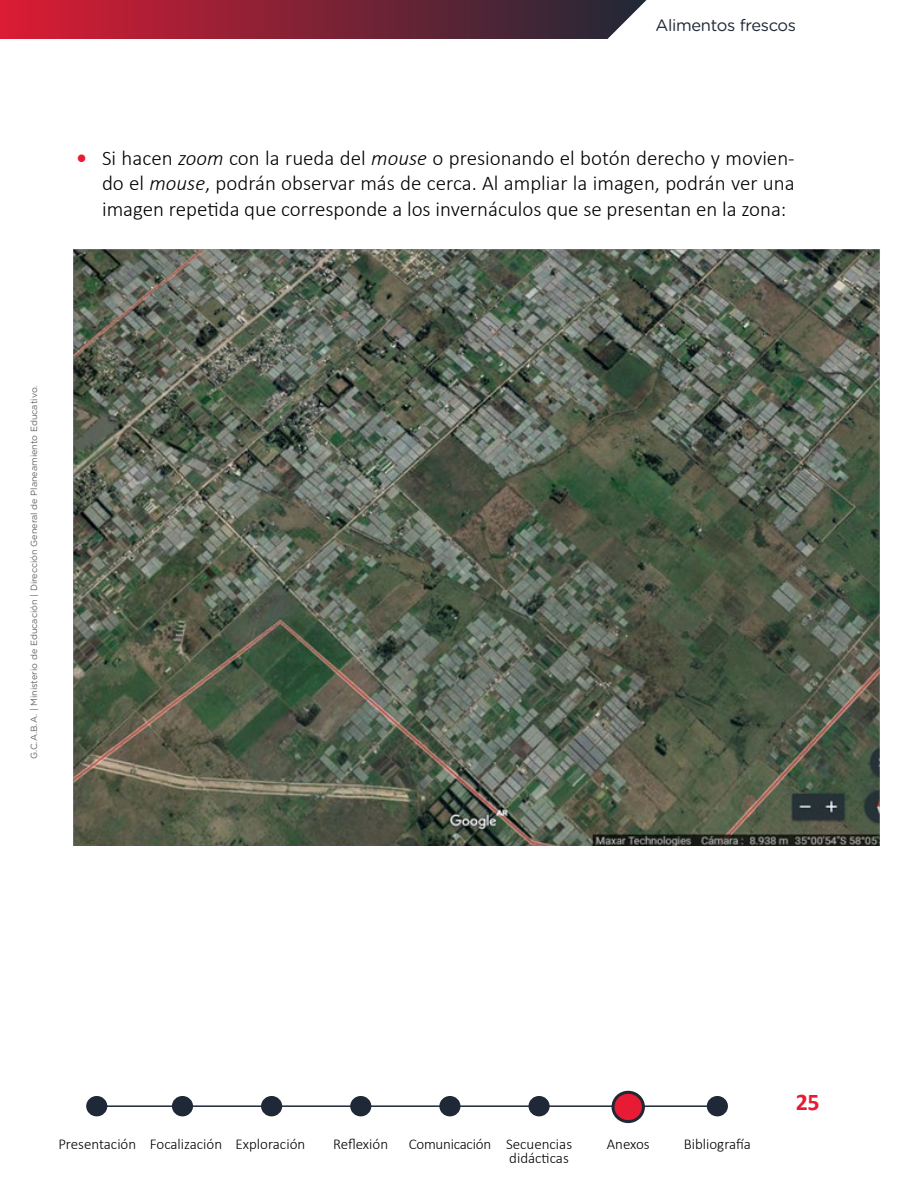
<style>
.page{position:relative;width:918px;height:1188px;background:#fff}
.page>*{position:absolute;margin:0;border:0;box-sizing:border-box;transform-origin:0 0}
.t1{font:700 24px "Calibri";color:#e81b34}
.t2{font:300 21px/25.5px "Calibri";color:#000;text-align:justify}
.t3{font:16.5px "Gotham Rounded";letter-spacing:-.02em;color:#1e2836}
.t4{font:300 15px/14.4px "Calibri";color:#000;text-align:right}
.t5{font:9px "Gotham Rounded";color:#666}
.s1{font-weight:700;color:#e81b34}
.s2{font-style:italic}
</style>
<div class="page">
<svg style="left:0;top:0;width:646px;height:39px;background:#832639"></svg>
<div style="left:632px;top:26px;width:241px;height:26px;background:#fff;border-radius:10px"></div>
<img style="left:73px;top:249px;width:807px;height:597px">
<hr style="left:97px;top:1105px;width:625px;height:2px;background:#1e2836">
<div style="left:613px;top:1092px;width:30px;height:30px;background:#e81b34;border-radius:50%"></div>
<div style="left:612px;top:1091px;width:33px;height:32px;border:3px solid #1e2836;border-radius:50%"></div>
<div style="left:173px;top:1097px;width:19px;height:19px;background:#1e2836;border-radius:50%"></div>
<div style="left:172px;top:1096px;width:21px;height:20px;border:2px solid #1e2836;border-radius:50%"></div>
<div style="left:262px;top:1097px;width:19px;height:19px;background:#1e2836;border-radius:50%"></div>
<div style="left:261px;top:1096px;width:21px;height:20px;border:2px solid #1e2836;border-radius:50%"></div>
<div style="left:351px;top:1097px;width:20px;height:19px;background:#1e2836;border-radius:50%"></div>
<div style="left:350px;top:1096px;width:21px;height:20px;border:2px solid #1e2836;border-radius:50%"></div>
<div style="left:440px;top:1097px;width:20px;height:19px;background:#1e2836;border-radius:50%"></div>
<div style="left:439px;top:1096px;width:21px;height:20px;border:2px solid #1e2836;border-radius:50%"></div>
<div style="left:708px;top:1097px;width:19px;height:19px;background:#1e2836;border-radius:50%"></div>
<div style="left:707px;top:1096px;width:21px;height:20px;border:2px solid #1e2836;border-radius:50%"></div>
<div style="left:529px;top:1097px;width:20px;height:19px;background:#1e2836;border-radius:50%"></div>
<div style="left:529px;top:1096px;width:21px;height:20px;border:2px solid #1e2836;border-radius:50%"></div>
<div style="left:87px;top:1097px;width:20px;height:19px;background:#1e2836;border-radius:50%"></div>
<div style="left:86px;top:1096px;width:21px;height:20px;border:2px solid #1e2836;border-radius:50%"></div>
<p class="t3" style="left:656px;top:14px;width:142px">Alimentos frescos</p>
<p class="t2" style="left:102px;top:145px;width:694px;text-indent:-25px"><span class="s1">•</span> Si hacen <span class="s2">zoom</span> con la rueda del <span class="s2">mouse</span> o presionando el botón derecho y movien&shy;do el <span class="s2">mouse</span>, podrán observar más de cerca. Al ampliar la imagen, podrán ver una imagen repetida que corresponde a los invernáculos que se presentan en la zona:</p>
<p class="t5" style="left:28px;top:759px;width:375px;rotate:-90deg">G.C.A.B.A. | Ministerio de Educación | Dirección General de Planeamiento Educativo.</p>
<p class="t4" style="left:58px;top:1136px;width:248px">Presentación Focalización Exploración</p>
<p class="t4" style="left:333px;top:1136px;width:57px">Reflexión</p>
<p class="t4" style="left:409px;top:1136px;width:165px">Comunicación Secuencias didácticas</p>
<p class="t4" style="left:607px;top:1136px;width:44px">Anexos</p>
<p class="t4" style="left:684px;top:1136px;width:69px">Bibliografía</p>
<p class="t1" style="left:796px;top:1085px;width:26px">25</p>
</div>
